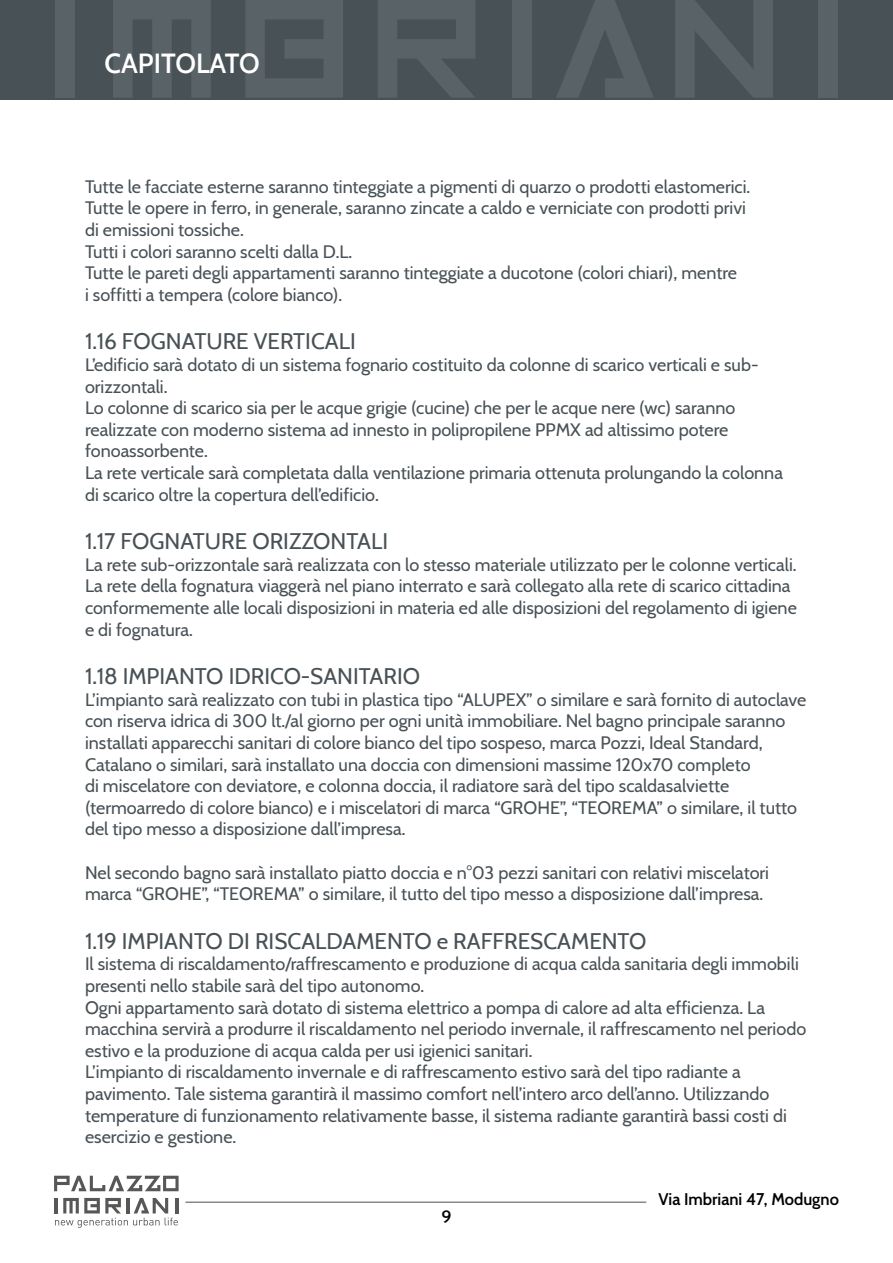
<style>
.page{position:relative;width:893px;height:1263px;background:#fff}
.page>*{position:absolute;margin:0;border:0;box-sizing:border-box;transform-origin:0 0}
.t1{font:600 27px "Cabin";color:#fff}
.t2{font:22.5px "Cabin";color:#485156}
.t3{font:18px/21.6px "Cabin";color:#485156}
.t4{font:500 18px "Cabin";color:#000}
.t5{font:600 16.5px "Cabin";color:#000}
</style>
<div class="page">
<hr style="left:186px;top:1202px;width:460px;height:1px;background:#485156">
<div style="left:0;top:0;width:893px;height:100px;background:#485156"></div>
<div style="left:55px;top:0;width:19px;height:98px;background:#596266"></div>
<svg style="left:113px;top:0;width:98px;height:98px"></svg>
<svg style="left:245px;top:0;width:98px;height:98px"></svg>
<svg style="left:378px;top:0;width:97px;height:98px"></svg>
<div style="left:512px;top:0;width:20px;height:98px;background:#596266"></div>
<svg style="left:556px;top:0;width:97px;height:98px"></svg>
<svg style="left:675px;top:0;width:98px;height:98px"></svg>
<div style="left:819px;top:0;width:19px;height:98px;background:#596266"></div>
<svg style="left:54px;top:1176px;width:125px;height:15px"></svg>
<hr style="left:54px;top:1198px;width:3px;height:15px;background:#575756">
<svg style="left:55px;top:1198px;width:123px;height:30px"></svg>
<hr style="left:175px;top:1198px;width:4px;height:15px;background:#575756">
<h1 class="t1" style="left:105px;top:42px;width:157px">CAPITOLATO</h1>
<p class="t3" style="left:85px;top:174px;width:667px">Tutte le facciate esterne saranno tinteggiate a pigmenti di quarzo o prodotti elastomerici.<br>Tutte le opere in ferro, in generale, saranno zincate a caldo e verniciate con prodotti privi di emissioni tossiche.<br>Tutti i colori saranno scelti dalla D.L.<br>Tutte le pareti degli appartamenti saranno tinteggiate a ducotone (colori chiari), mentre<br>i soffitti a tempera (colore bianco).</p>
<p class="t2" style="left:85px;top:324px;width:272px">1.16 FOGNATURE VERTICALI</p>
<p class="t3" style="left:85px;top:353px;width:699px">L’edificio sarà dotato di un sistema fognario costituito da colonne di scarico verticali e sub&shy;orizzontali.<br>Lo colonne di scarico sia per le acque grigie (cucine) che per le acque nere (wc) saranno realizzate con moderno sistema ad innesto in polipropilene PPMX ad altissimo potere fonoassorbente.<br>La rete verticale sarà completata dalla ventilazione primaria ottenuta prolungando la colonna di scarico oltre la copertura dell’edificio.</p>
<p class="t2" style="left:85px;top:523px;width:305px">1.17 FOGNATURE ORIZZONTALI</p>
<p class="t3" style="left:85px;top:552px;width:713px">La rete sub-orizzontale sarà realizzata con lo stesso materiale utilizzato per le colonne verticali.<br>La rete della fognatura viaggerà nel piano interrato e sarà collegato alla rete di scarico cittadina conformemente alle locali disposizioni in materia ed alle disposizioni del regolamento di igiene e di fognatura.</p>
<p class="t2" style="left:85px;top:658px;width:337px">1.18 IMPIANTO IDRICO-SANITARIO</p>
<p class="t3" style="left:85px;top:687px;width:723px">L’impianto sarà realizzato con tubi in plastica tipo “ALUPEX” o similare e sarà fornito di autoclave con riserva idrica di 300 lt./al giorno per ogni unità immobiliare. Nel bagno principale saranno installati apparecchi sanitari di colore bianco del tipo sospeso, marca Pozzi, Ideal Standard, Catalano o similari, sarà installato una doccia con dimensioni massime 120x70 completo<br>di miscelatore con deviatore, e colonna doccia, il radiatore sarà del tipo scaldasalviette (termoarredo di colore bianco) e i miscelatori di marca “GROHE”, “TEOREMA” o similare, il tutto del tipo messo a disposizione dall’impresa.</p>
<p class="t3" style="left:85px;top:860px;width:686px">Nel secondo bagno sarà installato piatto doccia e n°03 pezzi sanitari con relativi miscelatori marca “GROHE”, “TEOREMA” o similare, il tutto del tipo messo a disposizione dall’impresa.</p>
<p class="t2" style="left:85px;top:923px;width:563px">1.19 IMPIANTO DI RISCALDAMENTO e RAFFRESCAMENTO</p>
<p class="t3" style="left:85px;top:952px;width:723px">Il sistema di riscaldamento/raffrescamento e produzione di acqua calda sanitaria degli immobili presenti nello stabile sarà del tipo autonomo.<br>Ogni appartamento sarà dotato di sistema elettrico a pompa di calore ad alta efficienza. La macchina servirà a produrre il riscaldamento nel periodo invernale, il raffrescamento nel periodo estivo e la produzione di acqua calda per usi igienici sanitari.<br>L’impianto di riscaldamento invernale e di raffrescamento estivo sarà del tipo radiante a pavimento. Tale sistema garantirà il massimo comfort nell’intero arco dell’anno. Utilizzando temperature di funzionamento relativamente basse, il sistema radiante garantirà bassi costi di esercizio e gestione.</p>
<p class="t4" style="left:441px;top:1202px;width:12px">9</p>
<p class="t5" style="left:658px;top:1187px;width:182px">Via Imbriani 47, Modugno</p>
</div>
